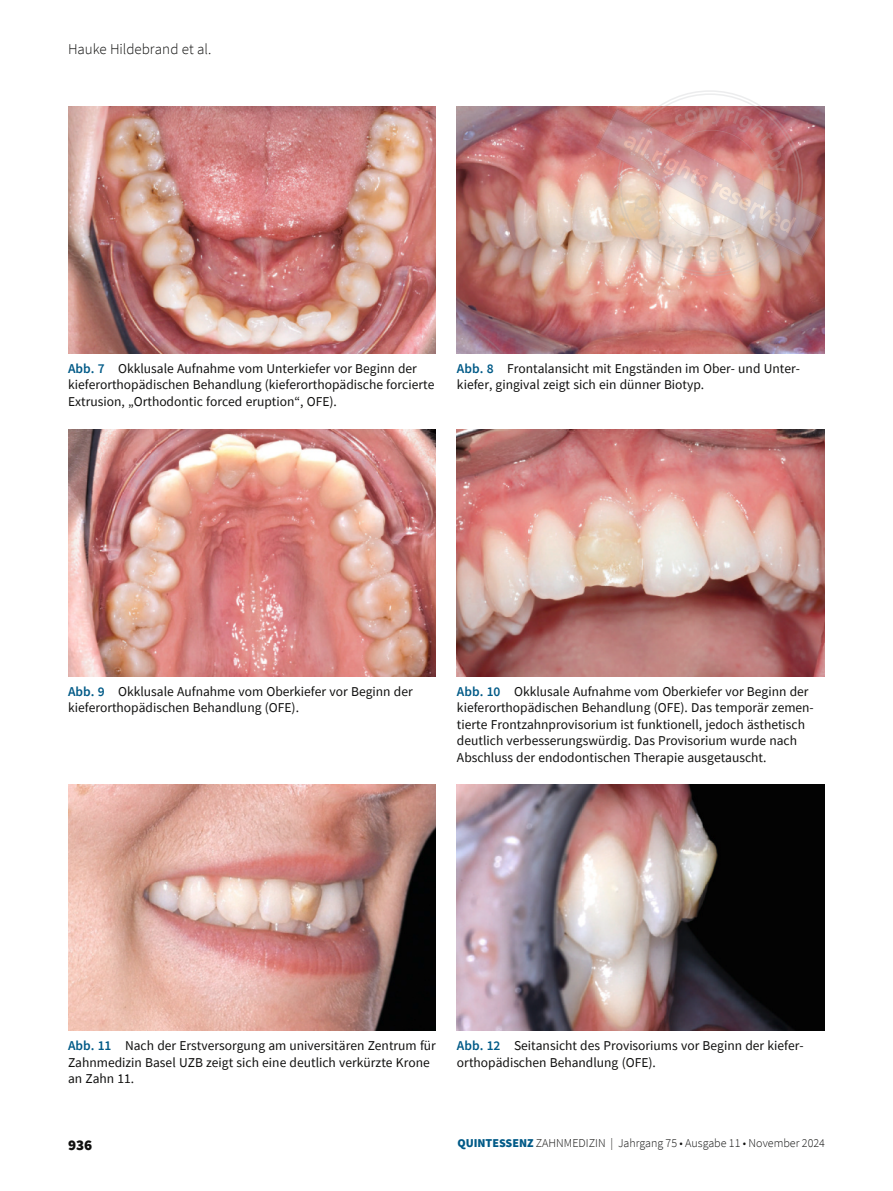
<style>
.page{position:relative;width:893px;height:1191px;background:#fff}
.page>*{position:absolute;margin:0;border:0;box-sizing:border-box;transform-origin:0 0}
.t1{font:300 15px "Source Sans Pro";color:#10100f}
.t2{font:900 15px "Source Sans Pro";color:#10100f}
.t3{font:13.5px/16.5px "Source Sans Pro";color:#10100f}
.t4{font:300 12px "Source Sans Pro";color:#10100f}
.s1{font-weight:600;color:#005a87}
.s2{font-weight:900;color:#005a87}
</style>
<div class="page">
<img style="left:68px;top:90px;width:757px;height:941px">
<p class="t1" style="left:68px;top:40px;width:145px">Hauke Hildebrand et al.</p>
<p class="t3" style="left:68px;top:360px;width:368px"><span class="s1">Abb. 7</span> Okklusale Aufnahme vom Unterkiefer vor Beginn der kieferorthopädischen Behandlung (kieferorthopädische forcierte<br>Extrusion, „Orthodontic forced eruption“, OFE).</p>
<p class="t3" style="left:457px;top:360px;width:343px"><span class="s1">Abb. 8</span> Frontalansicht mit Engständen im Ober- und Unter&shy;kiefer, gingival zeigt sich ein dünner Biotyp.</p>
<p class="t3" style="left:68px;top:682px;width:346px"><span class="s1">Abb. 9</span> Okklusale Aufnahme vom Oberkiefer vor Beginn der kieferorthopädischen Behandlung (OFE).</p>
<p class="t3" style="left:457px;top:682px;width:358px"><span class="s1">Abb. 10</span> Okklusale Aufnahme vom Oberkiefer vor Beginn der kieferorthopädischen Behandlung (OFE). Das temporär zemen&shy;tierte Frontzahnprovisorium ist funktionell, jedoch ästhetisch deutlich verbesserungswürdig. Das Provisorium wurde nach Abschluss der endodontischen Therapie ausgetauscht.</p>
<p class="t3" style="left:68px;top:1037px;width:369px"><span class="s1">Abb. 11</span> Nach der Erstversorgung am universitären Zentrum für<br>Zahnmedizin Basel UZB zeigt sich eine deutlich verkürzte Krone an Zahn 11.</p>
<p class="t3" style="left:457px;top:1037px;width:347px"><span class="s1">Abb. 12</span> Seitansicht des Provisoriums vor Beginn der kiefer&shy;orthopädischen Behandlung (OFE).</p>
<p class="t2" style="left:68px;top:1134px;width:26px">936</p>
<p class="t4" style="left:457px;top:1136px;width:369px"><span class="s2">QUINTESSENZ</span> ZAHNMEDIZIN | Jahrgang 75 • Ausgabe 11 • November 2024</p>
</div>
